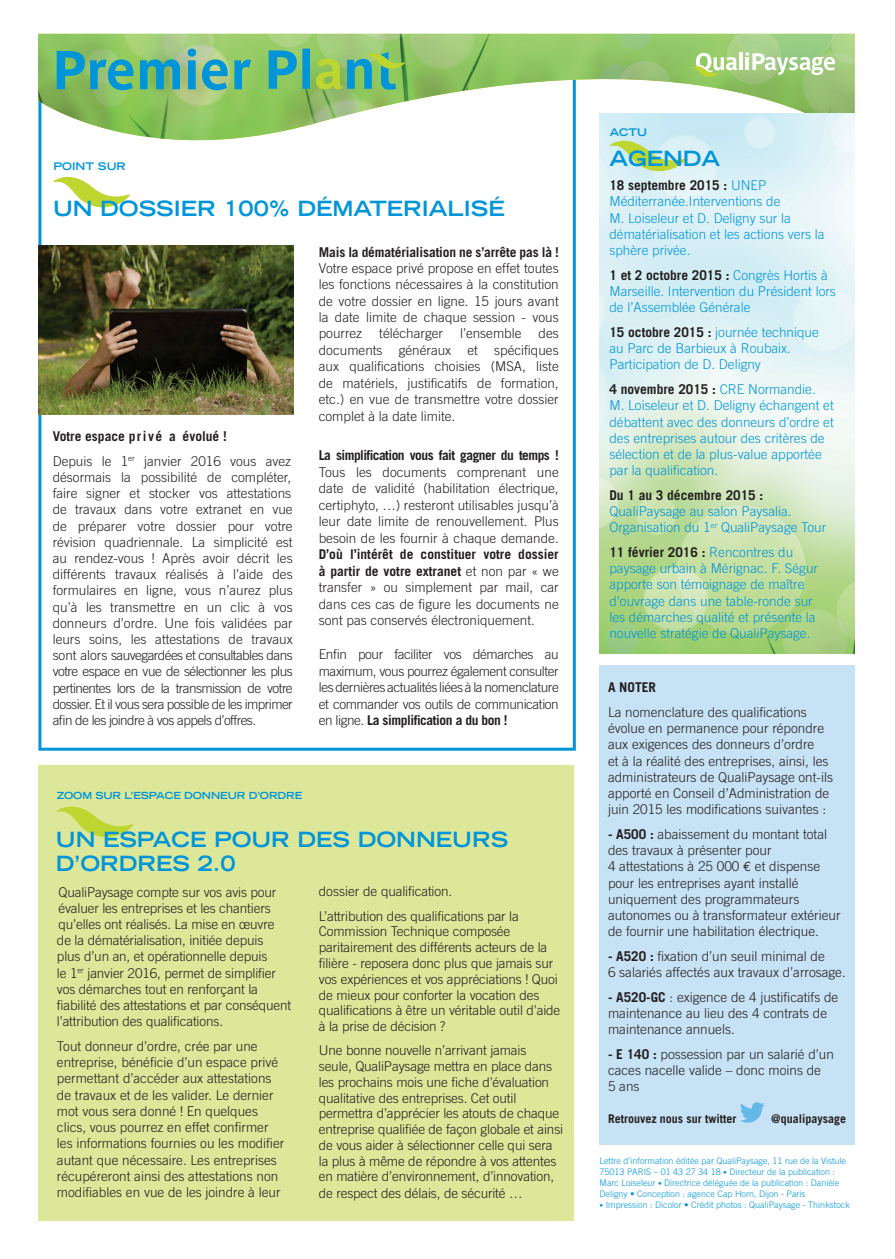
<style>
.page{position:relative;width:895px;height:1259px;background:#fff}
.page>*{position:absolute;margin:0;border:0;box-sizing:border-box;transform-origin:0 0}
.t1{font:700 expanded 21px/24px "Trade Gothic LH";color:#0095d9}
.t2{font:300 13.5px/16.2px "Trade Gothic";color:#231f20}
.t3{font:300 13.5px/16.2px "Trade Gothic";color:#0095d9}
.t4{font:700 13.5px "Trade Gothic";letter-spacing:-.01em;color:#231f20}
.t5{font:700 13.5px "Trade Gothic";letter-spacing:-.04em;color:#231f20}
.t6{font:700 12px "Trade Gothic";color:#231f20}
.t7{font:700 expanded 10.5px "Trade Gothic LH";color:#0095d9}
.t8{font:700 expanded 9.75px "Trade Gothic LH";letter-spacing:-.01em;color:#0095d9}
.t9{font:300 9px/11.2px "Trade Gothic";color:#0095d9}
.s1{font-weight:700}
.s2{font-weight:700;color:#231f20}
.s3{font-family:"Euro Mono";font-weight:400}
.s4{font-size:7.5px}
</style>
<div class="page">
<div style="left:599px;top:665px;width:255px;height:479px;background:#c7e2f5"></div>
<img style="left:38px;top:33px;width:817px;height:109px">
<hr style="left:739px;top:52px;width:3px;height:18px;background:#fff">
<svg style="left:692px;top:53px;width:46px;height:25px"></svg>
<svg style="left:745px;top:52px;width:90px;height:23px"></svg>
<svg style="left:57px;top:49px;width:194px;height:41px;background:#5db198"></svg>
<svg style="left:269px;top:49px;width:138px;height:41px;background:#6ab87e"></svg>
<svg style="left:740px;top:1102px;width:25px;height:20px"></svg>
<svg style="left:53px;top:176px;width:77px;height:32px"></svg>
<img style="left:599px;top:113px;width:255px;height:540px">
<svg style="left:609px;top:136px;width:80px;height:40px;background:#cfe8bf"></svg>
<div style="left:38px;top:765px;width:536px;height:455px;background:#dde799"></div>
<svg style="left:56px;top:806px;width:78px;height:31px"></svg>
<img style="left:38px;top:246px;width:255px;height:168px">
<p class="t7" style="left:53px;top:159px;width:74px">POINT SUR</p>
<h1 class="t1" style="left:53px;top:196px;width:453px">UN DOSSIER 100% DÉMATERIALISÉ</h1>
<p class="t2" style="left:53px;top:423px;width:240px;line-height:24.8px"><span class="s1">Votre espace privé a évolué !<br></span>Depuis le 1<sup>er</sup> janvier 2016 vous avez</p>
<p class="t2" style="left:53px;top:469px;width:242px;text-align:justify">désormais la possibilité de compléter, faire signer et stocker vos attestations de travaux dans votre extranet en vue de préparer votre dossier pour votre révision quadriennale. La simplicité est au rendez-vous ! Après avoir décrit les différents travaux réalisés à l’aide des formulaires en ligne, vous n’aurez plus qu’à les transmettre en un clic à vos donneurs d’ordre. Une fois validées par leurs soins, les attestations de travaux sont alors sauvegardées et consultables dans votre espace en vue de sélectionner les plus pertinentes lors de la transmission de votre dossier. Et il vous sera possible de les imprimer afin de les joindre à vos appels d’offres.</p>
<p class="t4" style="left:319px;top:244px;width:241px">Mais la dématérialisation ne s’arrête pas là !</p>
<p class="t2" style="left:319px;top:260px;width:241px;text-align:justify">Votre espace privé propose en effet toutes les fonctions nécessaires à la constitution de votre dossier en ligne. 15 jours avant la date limite de chaque session - vous pourrez</p>
<p class="t2" style="left:319px;top:325px;width:241px;text-align:justify;text-indent:220px">des documents généraux et spécifiques aux qualifications choisies (MSA, liste de matériels, justificatifs de formation, etc.) en vue de transmettre votre dossier complet à la date limite.</p>
<p class="t5" style="left:319px;top:447px;width:241px">La simplification vous fait gagner du temps !</p>
<p class="t2" style="left:319px;top:463px;width:241px;text-align:justify">Tous les documents comprenant une date de validité (habilitation électrique, certiphyto, …) resteront utilisables jusqu’à leur date limite de renouvellement. Plus besoin de les fournir à chaque demande.</p>
<p class="t2" style="left:319px;top:546px;width:241px;text-align:justify"><span class="s1">D’où l’intérêt de constituer votre dossier à partir de votre extranet</span> et non par « we transfer » ou simplement par mail, car dans ces cas de figure les documents ne sont pas conservés électroniquement.</p>
<p class="t2" style="left:319px;top:645px;width:241px;text-align:justify">Enfin pour faciliter vos démarches au maximum, vous pourrez également consulter les dernières actualités liées à la nomenclature et commander vos outils de communication en ligne. <span class="s1">La simplification a du bon !</span></p>
<p class="t2" style="left:379px;top:325px;width:65px">télécharger</p>
<p class="t2" style="left:460px;top:325px;width:63px">l’ensemble</p>
<p class="t8" style="left:57px;top:789px;width:247px">ZOOM SUR L’ESPACE DONNEUR D’ORDRE</p>
<h1 class="t1" style="left:56px;top:827px;width:454px">UN ESPACE POUR DES DONNEURS<br>D’ORDRES 2.0</h1>
<p class="t2" style="left:57px;top:883px;width:236px">QualiPaysage compte sur vos avis pour évaluer les entreprises et les chantiers qu’elles ont réalisés. La mise en œuvre<br>de la dématérialisation, initiée depuis<br>plus d’un an, et opérationnelle depuis<br>le 1<sup>er</sup> janvier 2016, permet de simplifier vos démarches tout en renforçant la fiabilité des attestations et par conséquent l’attribution des qualifications.</p>
<p class="t2" style="left:57px;top:1037px;width:229px">Tout donneur d’ordre, crée par une entreprise, bénéficie d’un espace privé permettant d’accéder aux attestations de travaux et de les valider. Le dernier mot vous sera donné ! En quelques clics, vous pourrez en effet confirmer les informations fournies ou les modifier autant que nécessaire. Les entreprises récupéreront ainsi des attestations non modifiables en vue de les joindre à leur</p>
<p class="t2" style="left:319px;top:879px;width:202px;line-height:24.3px">dossier de qualification.<br>L’attribution des qualifications par la</p>
<p class="t2" style="left:319px;top:923px;width:243px;line-height:15.8px">Commission Technique composée paritairement des différents acteurs de la filière - reposera donc plus que jamais sur vos expériences et vos appréciations ! Quoi de mieux pour conforter la vocation des qualifications à être un véritable outil d’aide à la prise de décision ?</p>
<p class="t2" style="left:319px;top:1042px;width:246px;line-height:15.8px">Une bonne nouvelle n’arrivant jamais<br>seule, QualiPaysage mettra en place dans les prochains mois une fiche d’évaluation qualitative des entreprises. Cet outil permettra d’apprécier les atouts de chaque entreprise qualifiée de façon globale et ainsi de vous aider à sélectionner celle qui sera la plus à même de répondre à vos attentes en matière d’environnement, d’innovation, de respect des délais, de sécurité …</p>
<p class="t7" style="left:610px;top:125px;width:39px">ACTU</p>
<h1 class="t1" style="left:609px;top:145px;width:112px">AGENDA</h1>
<p class="t3" style="left:609px;top:177px;width:217px"><span class="s2">18 septembre 2015 :</span> UNEP<br>Méditerranée.Interventions de<br>M. Loiseleur et D. Deligny sur la dématérialisation et les actions vers la sphère privée.</p>
<p class="t3" style="left:609px;top:267px;width:228px"><span class="s2">1 et 2 octobre 2015 :</span> Congrès Hortis à<br>Marseille. Intervention du Président lors de l’Assemblée Générale</p>
<p class="t3" style="left:609px;top:324px;width:211px"><span class="s2">15 octobre 2015 :</span> journée technique au Parc de Barbieux à Roubaix.<br>Participation de D. Deligny</p>
<p class="t3" style="left:609px;top:381px;width:226px"><span class="s2">4 novembre 2015 :</span> CRE Normandie.<br>M. Loiseleur et D. Deligny échangent et débattent avec des donneurs d’ordre et des entreprises autour des critères de sélection et de la plus-value apportée par la qualification.</p>
<p class="t4" style="left:609px;top:486px;width:155px">Du 1 au 3 décembre 2015 :</p>
<p class="t3" style="left:609px;top:503px;width:218px">QualiPaysage au salon Paysalia.<br>Organisation du 1<sup>er</sup> QualiPaysage Tour</p>
<p class="t3" style="left:609px;top:544px;width:210px"><span class="s2">11 février 2016 :</span> Rencontres du paysage urbain à Mérignac. F. Ségur apporte son témoignage de maître d’ouvrage dans une table-ronde sur les démarches qualité et présente la nouvelle stratégie de QualiPaysage.</p>
<p class="t4" style="left:608px;top:679px;width:50px">A NOTER</p>
<p class="t2" style="left:608px;top:703px;width:226px">La nomenclature des qualifications évolue en permanence pour répondre aux exigences des donneurs d’ordre<br>et à la réalité des entreprises, ainsi, les administrateurs de QualiPaysage ont-ils apporté en Conseil d’Administration de juin 2015 les modifications suivantes :</p>
<p class="t2" style="left:608px;top:825px;width:234px"><span class="s1">- A500 :</span> abaissement du montant total des travaux à présenter pour<br>4 attestations à 25 000 <span class="s3">e</span> et dispense pour les entreprises ayant installé uniquement des programmateurs autonomes ou à transformateur extérieur de fournir une habilitation électrique.</p>
<p class="t2" style="left:608px;top:947px;width:239px"><span class="s1">- A520 :</span> fixation d’un seuil minimal de<br>6 salariés affectés aux travaux d’arrosage.</p>
<p class="t2" style="left:608px;top:988px;width:232px"><span class="s1">- A520-GC</span> : exigence de 4 justificatifs de maintenance au lieu des 4 contrats de maintenance annuels.</p>
<p class="t2" style="left:608px;top:1045px;width:227px"><span class="s1">- E 140 :</span> possession par un salarié d’un caces nacelle valide – donc moins de<br>5 ans</p>
<p class="t6" style="left:608px;top:1110px;width:130px">Retrouvez nous sur twitter</p>
<p class="t6" style="left:771px;top:1110px;width:76px">@qualipaysage</p>
<p class="t9" style="left:599px;top:1154px;width:248px">Lettre d’information éditée par QualiPaysage, 11 rue de la Vistule 75013 PARIS – 01 43 27 34 18 <span class="s4">•</span> Directeur de la publication :<br>Marc Loiseleur <span class="s4">•</span> Directrice déléguée de la publication : Danièle Deligny • Conception : agence Cap Horn, Dijon - Paris</p>
<p class="t9" style="left:599px;top:1198px;width:252px"><span class="s4">•</span> Impression : Dicolor • Crédit photos : QualiPaysage - Thinkstock</p>
</div>
